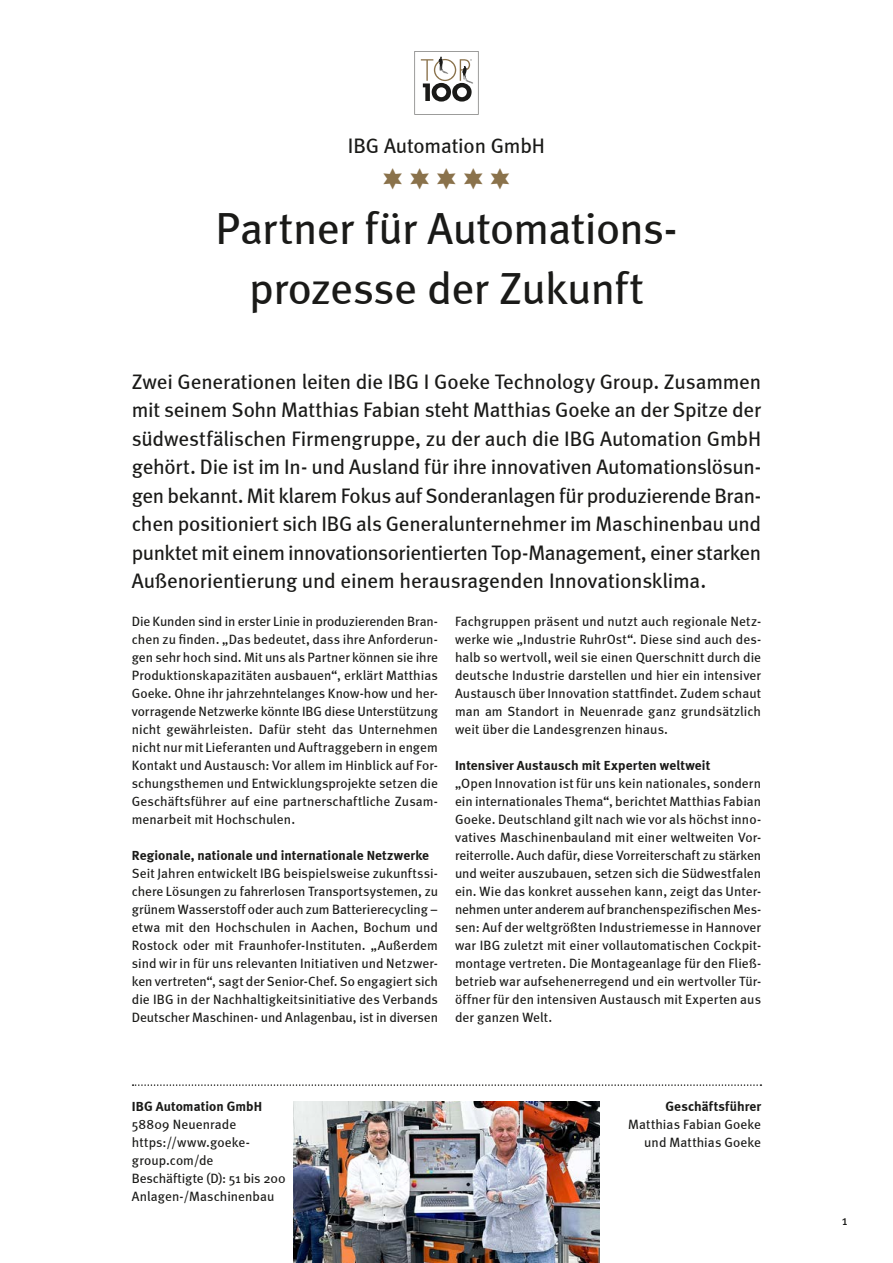
<style>
.page{position:relative;width:893px;height:1263px;background:#fff}
.page>*{position:absolute;margin:0;border:0;box-sizing:border-box;transform-origin:0 0}
.t1{font:45px/60px "Meta";letter-spacing:-.015em;color:#1a1a18;text-align:center}
.t2{font:36px "Zapf Dingbats Nr 1 EFOP";color:#8a724b}
.t3{font:21px/28.5px "Meta";letter-spacing:-.01em;color:#1a1a18;text-align:justify}
.t4{font:13.5px/18px "Meta";letter-spacing:.005em;color:#1a1a18;text-align:justify}
.t5{font:700 13.5px "Meta";letter-spacing:.005em;color:#1a1a18}
</style>
<div class="page">
<svg style="left:133px;top:1084px;width:628px;height:2px"></svg>
<svg style="left:415px;top:51px;width:63px;height:64px"></svg>
<img style="left:293px;top:1101px;width:307px;height:162px">
<h3 class="t3" style="left:348px;top:131px;width:199px">IBG Automation GmbH</h3>
<h2 class="t2" style="left:383px;top:155px;width:129px">■ ■ ■ ■ ■</h2>
<h1 class="t1" style="left:215px;top:197px;width:464px">Partner für Automations&shy;prozesse der Zukunft</h1>
<p class="t3" style="left:132px;top:367px;width:631px">Zwei Generationen leiten die IBG I Goeke Technology Group. Zusammen mit seinem Sohn Matthias Fabian steht Matthias Goeke an der Spitze der südwestfälischen Firmengruppe, zu der auch die IBG Automation GmbH gehört. Die ist im In- und Ausland für ihre innovativen Automationslösun&shy;gen bekannt. Mit klarem Fokus auf Sonderanlagen für produzierende Bran&shy;chen positioniert sich IBG als Generalunternehmer im Maschinenbau und punktet mit einem innovationsorientierten Top-Management, einer starken Außenorientierung und einem herausragenden Innovationsklima.</p>
<p class="t4" style="left:132px;top:612px;width:308px">Die Kunden sind in erster Linie in produzierenden Bran&shy;chen zu finden. „Das bedeutet, dass ihre Anforderun&shy;gen sehr hoch sind. Mit uns als Partner können sie ihre Produktionskapazitäten ausbauen“, erklärt Matthias Goeke. Ohne ihr jahrzehntelanges Know-how und her&shy;vorragende Netzwerke könnte IBG diese Unterstützung nicht gewährleisten. Dafür steht das Unternehmen nicht nur mit Lieferanten und Auftraggebern in engem Kontakt und Austausch: Vor allem im Hinblick auf For&shy;schungsthemen und Entwicklungsprojekte setzen die Geschäftsführer auf eine partnerschaftliche Zusam&shy;menarbeit mit Hochschulen.</p>
<p class="t5" style="left:132px;top:847px;width:299px">Regionale, nationale und internationale Netzwerke</p>
<p class="t4" style="left:132px;top:864px;width:308px">Seit Jahren entwickelt IBG beispielsweise zukunftssi&shy;chere Lösungen zu fahrerlosen Transportsystemen, zu grünem Wasserstoff oder auch zum Batterierecycling – etwa mit den Hochschulen in Aachen, Bochum und Rostock oder mit Fraunhofer-Instituten. „Außerdem sind wir in für uns relevanten Initiativen und Netzwer&shy;ken vertreten“, sagt der Senior-Chef. So engagiert sich die IBG in der Nachhaltigkeitsinitiative des Verbands Deutscher Maschinen- und Anlagenbau, ist in diversen</p>
<p class="t4" style="left:455px;top:612px;width:308px">Fachgruppen präsent und nutzt auch regionale Netz&shy;werke wie „Industrie RuhrOst“. Diese sind auch des&shy;halb so wertvoll, weil sie einen Querschnitt durch die deutsche Industrie darstellen und hier ein intensiver Austausch über Innovation stattfindet. Zudem schaut man am Standort in Neuenrade ganz grundsätzlich weit über die Landesgrenzen hinaus.</p>
<p class="t5" style="left:455px;top:757px;width:257px">Intensiver Austausch mit Experten weltweit</p>
<p class="t4" style="left:455px;top:774px;width:308px">„Open Innovation ist für uns kein nationales, sondern ein internationales Thema“, berichtet Matthias Fabian Goeke. Deutschland gilt nach wie vor als höchst inno&shy;vatives Maschinenbauland mit einer weltweiten Vor&shy;reiterrolle. Auch dafür, diese Vorreiterschaft zu stärken und weiter auszubauen, setzen sich die Südwestfalen ein. Wie das konkret aussehen kann, zeigt das Unter&shy;nehmen unter anderem auf branchenspezifischen Mes&shy;sen: Auf der weltgrößten Industriemesse in Hannover war IBG zuletzt mit einer vollautomatischen Cockpit&shy;montage vertreten. Die Montageanlage für den Fließ&shy;betrieb war aufsehenerregend und ein wertvoller Tür&shy;öffner für den intensiven Austausch mit Experten aus der ganzen Welt.</p>
<p class="t5" style="left:132px;top:1098px;width:132px">IBG Automation GmbH</p>
<p class="t4" style="left:132px;top:1115px;width:155px;text-align:left">58809 Neuenrade https://www.goeke&shy;group.com/de<br>Beschäftigte (D): 51 bis 200<br>Anlagen-/Maschinenbau</p>
<p class="t5" style="left:665px;top:1098px;width:97px">Geschäftsführer</p>
<p class="t4" style="left:628px;top:1115px;width:134px;text-align:right">Matthias Fabian Goeke und Matthias Goeke</p>
<p class="t4" style="left:842px;top:1211px;width:7px">1</p>
</div>
